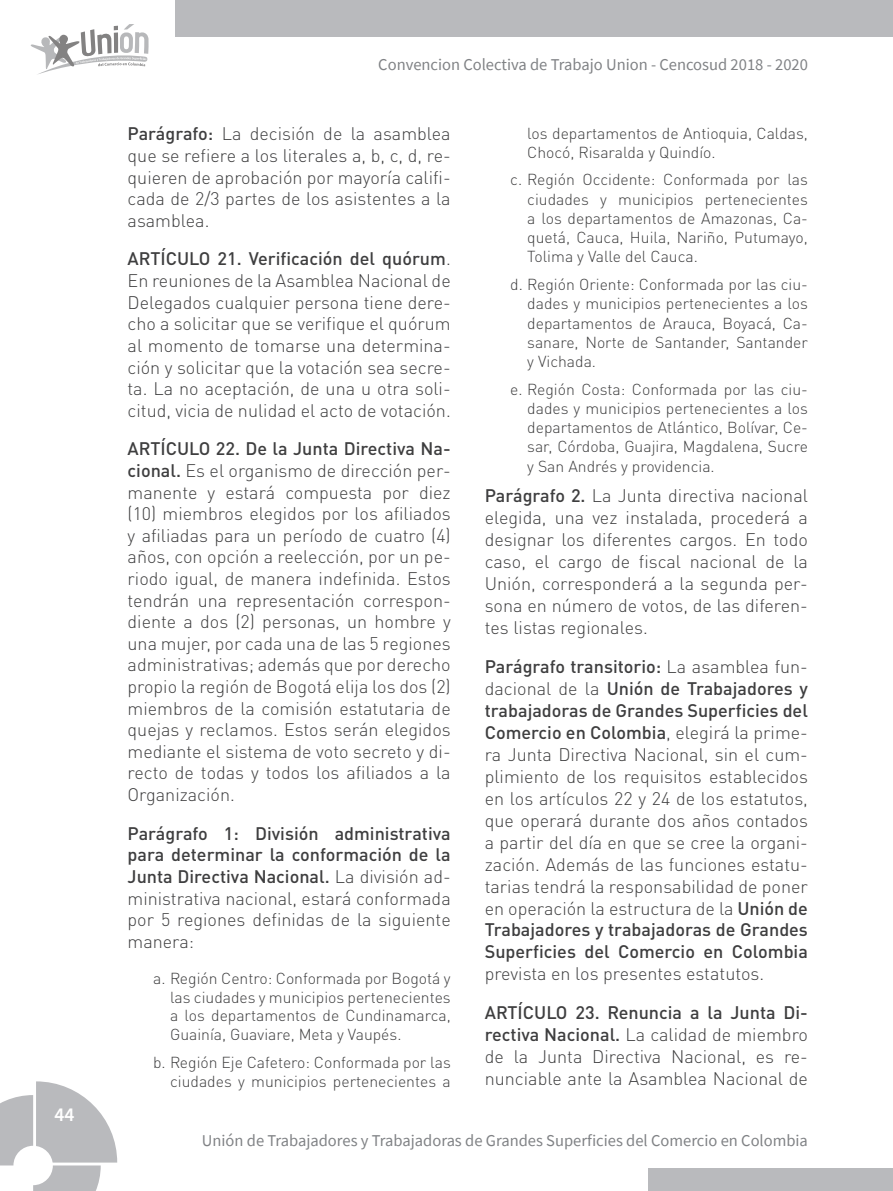
<style>
.page{position:relative;width:893px;height:1191px;background:#fff}
.page>*{position:absolute;margin:0;border:0;box-sizing:border-box;transform-origin:0 0}
.t1{font:600 19.5px "Source Sans Pro";color:#fff}
.t2{font:300 18px/21.6px "DIN Pro";color:#3e3e3f;text-align:justify}
.t3{font:16.5px "Source Sans Pro";color:#808285}
.t4{font:300 15.75px/19.2px "DIN Pro";color:#3e3e3f;text-align:justify}
.s1{font-weight:500}
</style>
<div class="page">
<svg style="left:0;top:1081px;width:117px;height:110px"></svg>
<div style="left:13px;top:1145px;width:40px;height:40px;background:#fff;border-radius:50%"></div>
<div style="left:175px;top:0;width:718px;height:36px;background:#b9babd"></div>
<div style="left:648px;top:1168px;width:245px;height:23px;background:#b9babd"></div>
<svg style="left:31px;top:24px;width:118px;height:50px"></svg>
<p class="t1" style="left:54px;top:1101px;width:22px">44</p>
<p class="t3" style="left:378px;top:54px;width:431px">Convencion Colectiva de Trabajo Union - Cencosud 2018 - 2020</p>
<p class="t2" style="left:128px;top:122px;width:325px"><span class="s1">Parágrafo:</span> La decisión de la asamblea que se refiere a los literales a, b, c, d, re&shy;quieren de aprobación por mayoría califi&shy;cada de 2/3 partes de los asistentes a la asamblea.</p>
<p class="t2" style="left:128px;top:247px;width:325px"><span class="s1">ARTÍCULO 21. Verificación del quórum</span>.<br>En reuniones de la Asamblea Nacional de Delegados cualquier persona tiene dere&shy;cho a solicitar que se verifique el quórum al momento de tomarse una determina&shy;ción y solicitar que la votación sea secre&shy;ta. La no aceptación, de una u otra soli&shy;citud, vicia de nulidad el acto de votación.</p>
<p class="t2" style="left:128px;top:436px;width:325px"><span class="s1">ARTÍCULO 22. De la Junta Directiva Na&shy;cional.</span> Es el organismo de dirección per&shy;manente y estará compuesta por diez (10) miembros elegidos por los afiliados y afiliadas para un período de cuatro (4) años, con opción a reelección, por un pe&shy;riodo igual, de manera indefinida. Estos tendrán una representación correspon&shy;diente a dos (2) personas, un hombre y una mujer, por cada una de las 5 regiones administrativas; además que por derecho propio la región de Bogotá elija los dos (2) miembros de la comisión estatutaria de quejas y reclamos. Estos serán elegidos mediante el sistema de voto secreto y di&shy;recto de todas y todos los afiliados a la Organización.</p>
<p class="t2" style="left:128px;top:821px;width:325px"><span class="s1">Parágrafo 1: División administrativa para determinar la conformación de la Junta Directiva Nacional.</span> La división ad&shy;ministrativa nacional, estará conformada por 5 regiones definidas de la siguiente manera:</p>
<p class="t4" style="left:170px;top:967px;width:282px;text-indent:-17px">a. Región Centro: Conformada por Bogotá y las ciudades y municipios pertenecientes a los departamentos de Cundinamarca, Guainía, Guaviare, Meta y Vaupés.</p>
<p class="t4" style="left:153px;top:1051px;width:299px;text-align:right">b. Región Eje Cafetero: Conformada por las ciudades y municipios pertenecientes a</p>
<p class="t4" style="left:527px;top:122px;width:282px">los departamentos de Antioquia, Caldas,<br>Chocó, Risaralda y Quindío.</p>
<p class="t4" style="left:527px;top:169px;width:282px;text-indent:-17px">c. Región Occidente: Conformada por las ciudades y municipios pertenecientes a los departamentos de Amazonas, Ca&shy;quetá, Cauca, Huila, Nariño, Putumayo, Tolima y Valle del Cauca.</p>
<p class="t4" style="left:527px;top:273px;width:282px;text-indent:-17px">d. Región Oriente: Conformada por las ciu&shy;dades y municipios pertenecientes a los departamentos de Arauca, Boyacá, Ca&shy;sanare, Norte de Santander, Santander y Vichada.</p>
<p class="t4" style="left:527px;top:378px;width:282px;text-indent:-17px">e. Región Costa: Conformada por las ciu&shy;dades y municipios pertenecientes a los departamentos de Atlántico, Bolívar, Ce&shy;sar, Córdoba, Guajira, Magdalena, Sucre y San Andrés y providencia.</p>
<p class="t2" style="left:485px;top:483px;width:325px"><span class="s1">Parágrafo 2.</span> La Junta directiva nacional elegida, una vez instalada, procederá a designar los diferentes cargos. En todo caso, el cargo de fiscal nacional de la Unión, corresponderá a la segunda per&shy;sona en número de votos, de las diferen&shy;tes listas regionales.</p>
<p class="t2" style="left:485px;top:654px;width:325px"><span class="s1">Parágrafo transitorio:</span> La asamblea fun&shy;dacional de la <span class="s1">Unión de Trabajadores y trabajadoras de Grandes Superficies del Comercio en Colombia</span>, elegirá la prime&shy;ra Junta Directiva Nacional, sin el cum&shy;plimiento de los requisitos establecidos en los artículos 22 y 24 de los estatutos, que operará durante dos años contados a partir del día en que se cree la organi&shy;zación. Además de las funciones estatu&shy;tarias tendrá la responsabilidad de poner en operación la estructura de la <span class="s1">Unión de Trabajadores y trabajadoras de Grandes Superficies del Comercio en Colombia</span></p>
<p class="t2" style="left:485px;top:961px;width:281px">prevista en los presentes estatutos.</p>
<p class="t2" style="left:485px;top:1000px;width:325px"><span class="s1">ARTÍCULO 23. Renuncia a la Junta Di&shy;rectiva Nacional.</span> La calidad de miembro de la Junta Directiva Nacional, es re&shy;nunciable ante la Asamblea Nacional de</p>
<p class="t3" style="left:202px;top:1130px;width:608px">Unión de Trabajadores y Trabajadoras de Grandes Superficies del Comercio en Colombia</p>
</div>
